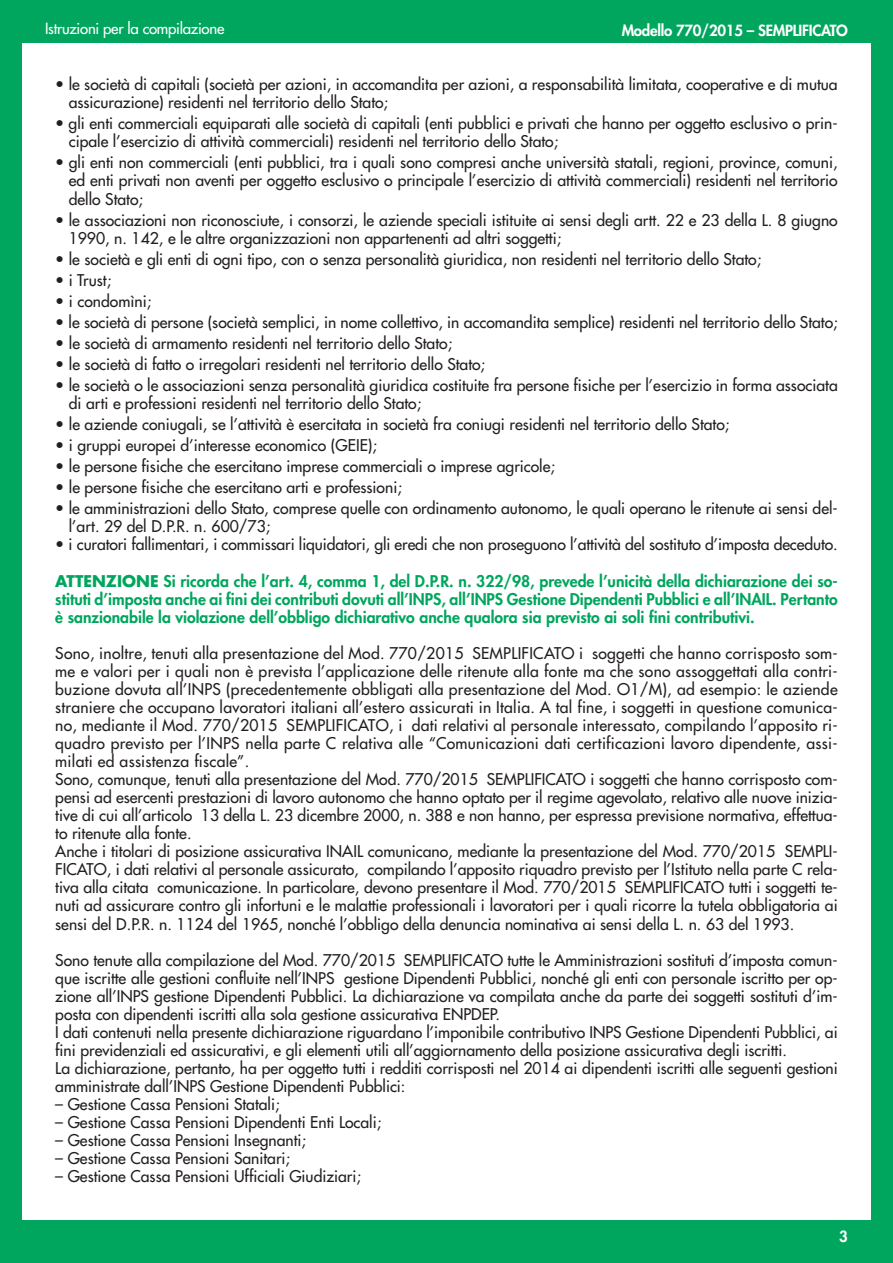
<style>
.page{position:relative;width:893px;height:1263px;background:#fff}
.page>*{position:absolute;margin:0;border:0;box-sizing:border-box;transform-origin:0 0}
.t1{font:15.75px/18px "Futura";color:#231f20}
.t2{font:800 15.75px/18px "Futura";color:#00a65e;text-align:justify}
.t3{font:800 15px "Futura";letter-spacing:-.015em;color:#fff}
.t4{font:15px "Futura";letter-spacing:-.015em;color:#fff}
.s1{font-weight:700}
</style>
<div class="page">
<div style="left:0;top:43px;width:21px;height:1220px;background:#00a65e"></div>
<div style="left:872px;top:43px;width:21px;height:1177px;background:#00a65e"></div>
<div style="left:0;top:1220px;width:893px;height:43px;background:#00a65e"></div>
<div style="left:0;top:0;width:893px;height:43px;background:#00a65e"></div>
<p class="t4" style="left:45px;top:21px;width:181px">Istruzioni per la compilazione</p>
<p class="t3" style="left:622px;top:23px;width:228px">Modello 770/2015 – SEMPLIFICATO</p>
<p class="t1" style="left:69px;top:76px;width:770px;text-indent:-13px">• le società di capitali (società per azioni, in accomandita per azioni, a responsabilità limitata, cooperative e di mutua assicurazione) residenti nel territorio dello Stato;</p>
<p class="t1" style="left:69px;top:116px;width:770px;text-indent:-13px">• gli enti commerciali equiparati alle società di capitali (enti pubblici e privati che hanno per oggetto esclusivo o prin&shy;cipale l’esercizio di attività commerciali) residenti nel territorio dello Stato;</p>
<p class="t1" style="left:69px;top:155px;width:770px;text-align:justify;text-indent:-13px">• gli enti non commerciali (enti pubblici, tra i quali sono compresi anche università statali, regioni, province, comuni, ed enti privati non aventi per oggetto esclusivo o principale l’esercizio di attività commerciali) residenti nel territorio dello Stato;</p>
<p class="t1" style="left:69px;top:212px;width:770px;text-indent:-13px">• le associazioni non riconosciute, i consorzi, le aziende speciali istituite ai sensi degli artt. 22 e 23 della L. 8 giugno<br>1990, n. 142, e le altre organizzazioni non appartenenti ad altri soggetti;</p>
<p class="t1" style="left:55px;top:251px;width:707px">• le società e gli enti di ogni tipo, con o senza personalità giuridica, non residenti nel territorio dello Stato;</p>
<p class="t1" style="left:55px;top:272px;width:57px">• i Trust;</p>
<p class="t1" style="left:55px;top:293px;width:98px">• i condomìni;</p>
<p class="t1" style="left:55px;top:314px;width:784px">• le società di persone (società semplici, in nome collettivo, in accomandita semplice) residenti nel territorio dello Stato;</p>
<p class="t1" style="left:55px;top:335px;width:398px">• le società di armamento residenti nel territorio dello Stato;</p>
<p class="t1" style="left:55px;top:356px;width:431px">• le società di fatto o irregolari residenti nel territorio dello Stato;</p>
<p class="t1" style="left:69px;top:377px;width:770px;text-indent:-13px">• le società o le associazioni senza personalità giuridica costituite fra persone fisiche per l’esercizio in forma associata di arti e professioni residenti nel territorio dello Stato;</p>
<p class="t1" style="left:55px;top:416px;width:676px">• le aziende coniugali, se l’attività è esercitata in società fra coniugi residenti nel territorio dello Stato;</p>
<p class="t1" style="left:55px;top:437px;width:323px">• i gruppi europei d’interesse economico (GEIE);</p>
<p class="t1" style="left:55px;top:458px;width:501px">• le persone fisiche che esercitano imprese commerciali o imprese agricole;</p>
<p class="t1" style="left:55px;top:479px;width:348px">• le persone fisiche che esercitano arti e professioni;</p>
<p class="t1" style="left:69px;top:501px;width:770px;text-indent:-13px">• le amministrazioni dello Stato, comprese quelle con ordinamento autonomo, le quali operano le ritenute ai sensi del&shy;l’art. 29 del D.P.R. n. 600/73;</p>
<p class="t1" style="left:55px;top:537px;width:784px">• i curatori fallimentari, i commissari liquidatori, gli eredi che non proseguono l’attività del sostituto d’imposta deceduto.</p>
<p class="t2" style="left:55px;top:573px;width:784px"><span class="s1">ATTENZIONE</span> Si ricorda che l’art. 4, comma 1, del D.P.R. n. 322/98, prevede l’unicità della dichiarazione dei so&shy;stituti d’imposta anche ai fini dei contributi dovuti all’INPS, all’INPS Gestione Dipendenti Pubblici e all’INAIL. Pertanto è sanzionabile la violazione dell’obbligo dichiarativo anche qualora sia previsto ai soli fini contributivi.</p>
<p class="t1" style="left:55px;top:645px;width:784px">Sono, inoltre, tenuti alla presentazione del Mod. 770/2015 SEMPLIFICATO i soggetti che hanno corrisposto som&shy;me e valori per i quali non è prevista l’applicazione delle ritenute alla fonte ma che sono assoggettati alla contri&shy;buzione dovuta all’INPS (precedentemente obbligati alla presentazione del Mod. O1/M), ad esempio: le aziende straniere che occupano lavoratori italiani all’estero assicurati in Italia. A tal fine, i soggetti in questione comunica&shy;no, mediante il Mod. 770/2015 SEMPLIFICATO, i dati relativi al personale interessato, compilando l’apposito ri&shy;quadro previsto per l’INPS nella parte C relativa alle “Comunicazioni dati certificazioni lavoro dipendente, assi&shy;milati ed assistenza fiscale”.<br>Sono, comunque, tenuti alla presentazione del Mod. 770/2015 SEMPLIFICATO i soggetti che hanno corrisposto com&shy;pensi ad esercenti prestazioni di lavoro autonomo che hanno optato per il regime agevolato, relativo alle nuove inizia&shy;tive di cui all’articolo 13 della L. 23 dicembre 2000, n. 388 e non hanno, per espressa previsione normativa, effettua&shy;to ritenute alla fonte.<br>Anche i titolari di posizione assicurativa INAIL comunicano, mediante la presentazione del Mod. 770/2015 SEMPLI-FICATO, i dati relativi al personale assicurato, compilando l’apposito riquadro previsto per l’Istituto nella parte C rela&shy;tiva alla citata comunicazione. In particolare, devono presentare il Mod. 770/2015 SEMPLIFICATO tutti i soggetti te&shy;nuti ad assicurare contro gli infortuni e le malattie professionali i lavoratori per i quali ricorre la tutela obbligatoria ai sensi del D.P.R. n. 1124 del 1965, nonché l’obbligo della denuncia nominativa ai sensi della L. n. 63 del 1993.</p>
<p class="t1" style="left:55px;top:952px;width:784px">Sono tenute alla compilazione del Mod. 770/2015 SEMPLIFICATO tutte le Amministrazioni sostituti d’imposta comun&shy;que iscritte alle gestioni confluite nell’INPS gestione Dipendenti Pubblici, nonché gli enti con personale iscritto per op&shy;zione all’INPS gestione Dipendenti Pubblici. La dichiarazione va compilata anche da parte dei soggetti sostituti d’im&shy;posta con dipendenti iscritti alla sola gestione assicurativa ENPDEP.<br>I dati contenuti nella presente dichiarazione riguardano l’imponibile contributivo INPS Gestione Dipendenti Pubblici, ai fini previdenziali ed assicurativi, e gli elementi utili all’aggiornamento della posizione assicurativa degli iscritti.<br>La dichiarazione, pertanto, ha per oggetto tutti i redditi corrisposti nel 2014 ai dipendenti iscritti alle seguenti gestioni amministrate dall’INPS Gestione Dipendenti Pubblici:</p>
<p class="t1" style="left:55px;top:1096px;width:226px">– Gestione Cassa Pensioni Statali;</p>
<p class="t1" style="left:55px;top:1114px;width:328px">– Gestione Cassa Pensioni Dipendenti Enti Locali;</p>
<p class="t1" style="left:55px;top:1132px;width:252px">– Gestione Cassa Pensioni Insegnanti;</p>
<p class="t1" style="left:55px;top:1150px;width:236px">– Gestione Cassa Pensioni Sanitari;</p>
<p class="t1" style="left:55px;top:1168px;width:307px">– Gestione Cassa Pensioni Ufficiali Giudiziari;</p>
<p class="t3" style="left:839px;top:1229px;width:10px">3</p>
</div>
